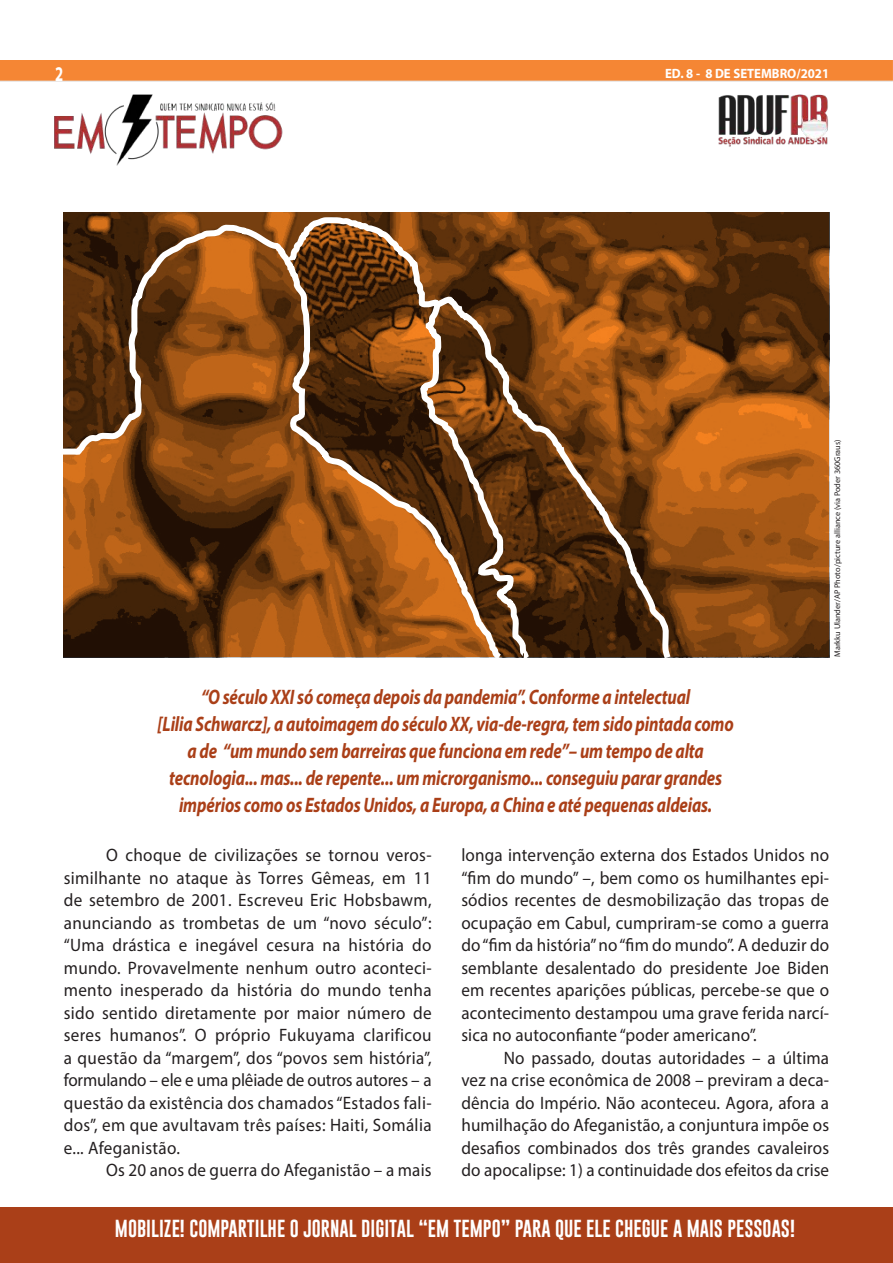
<style>
.page{position:relative;width:893px;height:1263px;background:#fff}
.page>*{position:absolute;margin:0;border:0;box-sizing:border-box;transform-origin:0 0}
.t1{font:italic 700 21px "Myriad Pro";letter-spacing:-.01em;color:#aa3f18;scale:.8 1}
.t2{font:700 21px "Myriad Pro";color:#fff;scale:.7 1}
.t3{font:18px/22.5px "Myriad Pro";letter-spacing:.01em;color:#231f20;text-align:justify;scale:.95 1}
.t4{font:18px "Gobold";color:#fff}
.t5{font:700 13.5px "Myriad Pro";color:#fff;scale:.95 1}
.t6{font:8.25px "Myriad Pro";color:#231f20}
</style>
<div class="page">
<img style="left:0;top:61px;width:893px;height:105px">
<div style="left:0;top:1208px;width:893px;height:55px;background:#aa3f18"></div>
<img style="left:64px;top:213px;width:765px;height:444px">
<svg style="left:57px;top:220px;width:450px;height:988px"></svg>
<svg style="left:287px;top:214px;width:246px;height:448px;background:#804a1d"></svg>
<svg style="left:430px;top:298px;width:245px;height:367px;background:#7a4b23"></svg>
<p class="t2" style="left:55px;top:60px;width:13px">2</p>
<p class="t5" style="left:665px;top:64px;width:174px">ED. 8 - 8 DE SETEMBRO/2021</p>
<p class="t1" style="left:201px;top:683px;width:613px">“O século XXI só começa depois da pandemia”. Conforme a intelectual</p>
<p class="t1" style="left:158px;top:710px;width:722px">[Lilia Schwarcz], a autoimagem do século XX, via-de-regra, tem sido pintada como</p>
<p class="t1" style="left:187px;top:737px;width:647px">a de “um mundo sem barreiras que funciona em rede”– um tempo de alta</p>
<p class="t1" style="left:169px;top:764px;width:693px">tecnologia... mas... de repente... um microrganismo... conseguiu parar grandes</p>
<p class="t1" style="left:179px;top:791px;width:668px">impérios como os Estados Unidos, a Europa, a China e até pequenas aldeias.</p>
<p class="t6" style="left:832px;top:657px;width:219px;rotate:-90deg">Markku Ulander/AP Photo/picture alliance (via Poder 360Graus)</p>
<p class="t3" style="left:64px;top:844px;width:389px;text-indent:43px">O choque de civilizações se tornou veros&shy;similhante no ataque às Torres Gêmeas, em 11 de setembro de 2001. Escreveu Eric Hobsbawm, anunciando as trombetas de um “novo século”: “Uma drástica e inegável cesura na história do mundo. Provavelmente nenhum outro aconteci&shy;mento inesperado da história do mundo tenha sido sentido diretamente por maior número de seres humanos”. O próprio Fukuyama clarificou a questão da “margem”, dos “povos sem história”, formulando – ele e uma plêiade de outros autores – a questão da existência dos chamados “Estados fali&shy;dos”, em que avultavam três países: Haiti, Somália e... Afeganistão.</p>
<p class="t3" style="left:106px;top:1159px;width:344px">Os 20 anos de guerra do Afeganistão – a mais</p>
<p class="t3" style="left:461px;top:844px;width:389px">longa intervenção externa dos Estados Unidos no “fim do mundo” –, bem como os humilhantes epi&shy;sódios recentes de desmobilização das tropas de ocupação em Cabul, cumpriram-se como a guerra do “fim da história” no “fim do mundo”. A deduzir do semblante desalentado do presidente Joe Biden em recentes aparições públicas, percebe-se que o acontecimento destampou uma grave ferida narcí&shy;sica no autoconfiante “poder americano”.</p>
<p class="t3" style="left:461px;top:1046px;width:389px;text-indent:43px">No passado, doutas autoridades – a última vez na crise econômica de 2008 – previram a deca&shy;dência do Império. Não aconteceu. Agora, afora a humilhação do Afeganistão, a conjuntura impõe os desafios combinados dos três grandes cavaleiros do apocalipse: 1) a continuidade dos efeitos da crise</p>
<p class="t4" style="left:115px;top:1217px;width:681px">MOBILIZE! COMPARTILHE O JORNAL DIGITAL “EM TEMPO” PARA QUE ELE CHEGUE A MAIS PESSOAS!</p>
</div>
